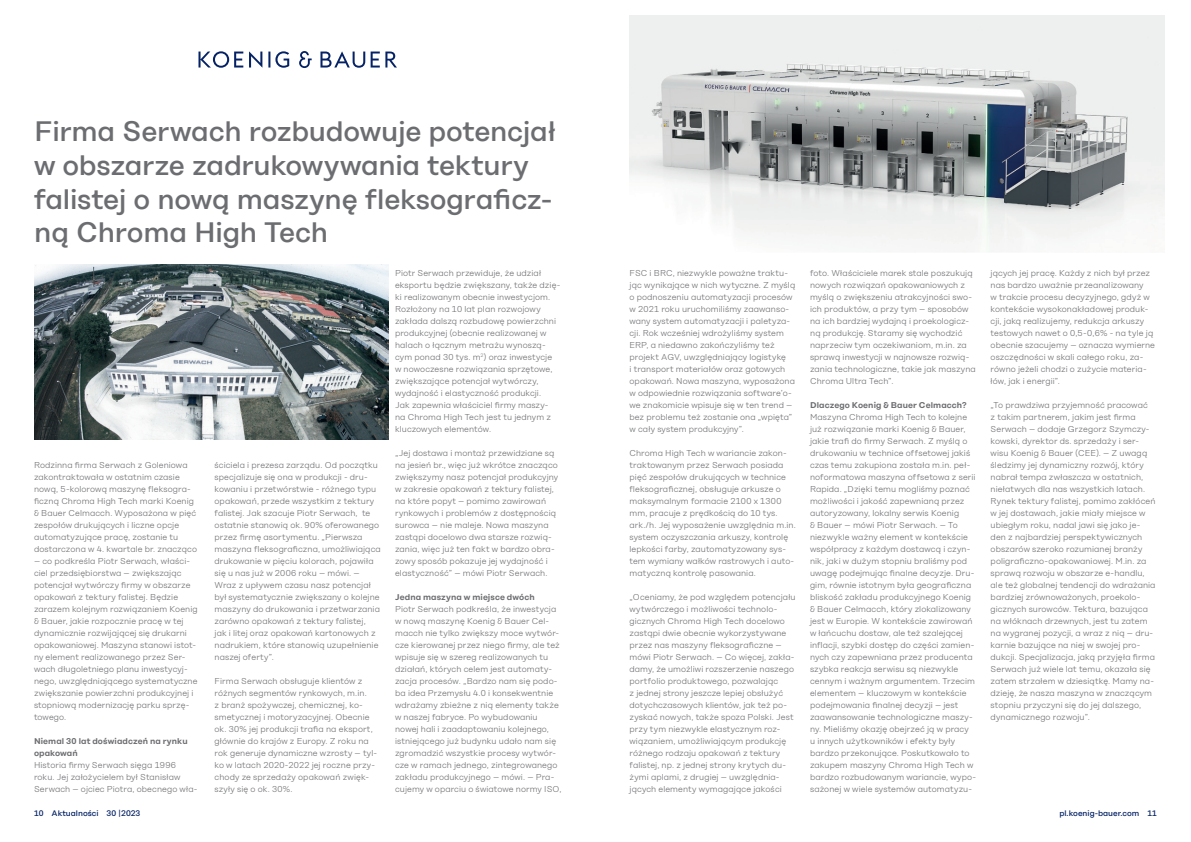
<style>
.page{position:relative;width:1191px;height:842px;background:#fff}
.page>*{position:absolute;margin:0;border:0;box-sizing:border-box;transform-origin:0 0}
.t1{font:500 28px/33.6px "Koenig&Bauer Type Headline";letter-spacing:-.01em;color:#6c6d70}
.t2{font:300 8.5px/12px "Koenig&Bauer Type Headline";letter-spacing:.01em;color:#6c6d70}
.t3{font:500 8px "Koenig&Bauer Type Headline";color:#052265}
.s1{font-weight:600}
</style>
<div class="page">
<svg style="left:198px;top:51px;width:199px;height:17px"></svg>
<img style="left:34px;top:264px;width:354px;height:175px">
<img style="left:629px;top:16px;width:535px;height:236px">
<p class="t1" style="left:34px;top:115px;width:523px">Firma Serwach rozbudowuje potencjał w obszarze zadrukowywania tektury falistej o nową maszynę fleksograficz&shy;ną Chroma High Tech</p>
<p class="t2" style="left:34px;top:459px;width:165px">Rodzinna firma Serwach z Goleniowa zakontraktowała w ostatnim czasie nową, 5-kolorową maszynę fleksogra&shy;ficzną Chroma High Tech marki Koenig &amp; Bauer Celmacch. Wyposażona w pięć zespołów drukujących i liczne opcje automatyzujące pracę, zostanie tu dostarczona w 4. kwartale br. znacząco</p>
<p class="t2" style="left:34px;top:555px;width:165px">– co podkreśla Piotr Serwach, właści&shy;ciel przedsiębiorstwa – zwiększając potencjał wytwórczy firmy w obszarze opakowań z tektury falistej. Będzie zarazem kolejnym rozwiązaniem Koenig &amp; Bauer, jakie rozpocznie pracę w tej dynamicznie rozwijającej się drukarni opakowaniowej. Maszyna stanowi istot&shy;ny element realizowanego przez Ser&shy;wach długoletniego planu inwestycyj&shy;nego, uwzględniającego systematyczne zwiększanie powierzchni produkcyjnej i stopniową modernizację parku sprzę&shy;towego.</p>
<p class="t2" style="left:34px;top:735px;width:165px"><span class="s1">Niemal 30 lat doświadczeń na rynku opakowań<br></span>Historia firmy Serwach sięga 1996 roku. Jej założycielem był Stanisław<br>Serwach – ojciec Piotra, obecnego wła-</p>
<p class="t2" style="left:214px;top:459px;width:168px">ściciela i prezesa zarządu. Od początku specjalizuje się ona w produkcji - dru&shy;kowaniu i przetwórstwie - różnego typu opakowań, przede wszystkim z tektury falistej. Jak szacuje Piotr Serwach, te ostatnie stanowią ok. 90% oferowanego przez firmę asortymentu. „Pierwsza maszyna fleksograficzna, umożliwiająca drukowanie w pięciu kolorach, pojawiła się u nas już w 2006 roku – mówi. – Wraz z upływem czasu nasz potencjał był systematycznie zwiększany o kolejne maszyny do drukowania i przetwarzania zarówno opakowań z tektury falistej,<br>jak i litej oraz opakowań kartonowych z nadrukiem, które stanowią uzupełnienie naszej oferty”.</p>
<p class="t2" style="left:214px;top:675px;width:164px">Firma Serwach obsługuje klientów z różnych segmentów rynkowych, m.in.<br>z branż spożywczej, chemicznej, ko&shy;smetycznej i motoryzacyjnej. Obecnie ok. 30% jej produkcji trafia na eksport, głównie do krajów z Europy. Z roku na rok generuje dynamiczne wzrosty – tyl&shy;ko w latach 2020-2022 jej roczne przy&shy;chody ze sprzedaży opakowań zwięk&shy;szyły się o ok. 30%.</p>
<p class="t2" style="left:395px;top:267px;width:167px">Piotr Serwach przewiduje, że udział eksportu będzie zwiększany, także dzię&shy;ki realizowanym obecnie inwestycjom.<br>Rozłożony na 10 lat plan rozwojowy zakłada dalszą rozbudowę powierzchni produkcyjnej (obecnie realizowanej w halach o łącznym metrażu wynoszą&shy;cym ponad 30 tys. m<sup>2</sup>) oraz inwestycje w nowoczesne rozwiązania sprzętowe, zwiększające potencjał wytwórczy, wydajność i elastyczność produkcji.<br>Jak zapewnia właściciel firmy maszy&shy;na Chroma High Tech jest tu jednym z kluczowych elementów.</p>
<p class="t2" style="left:395px;top:447px;width:165px">„Jej dostawa i montaż przewidziane są na jesień br., więc już wkrótce znacząco zwiększymy nasz potencjał produkcyjny w zakresie opakowań z tektury falistej, na które popyt – pomimo zawirowań rynkowych i problemów z dostępnością surowca – nie maleje. Nowa maszyna zastąpi docelowo dwa starsze rozwią&shy;zania, więc już ten fakt w bardzo obra&shy;zowy sposób pokazuje jej wydajność i elastyczność” – mówi Piotr Serwach.</p>
<p class="t2" style="left:395px;top:591px;width:168px"><span class="s1">Jedna maszyna w miejsce dwóch<br></span>Piotr Serwach podkreśla, że inwestycja w nową maszynę Koenig &amp; Bauer Cel&shy;macch nie tylko zwiększy moce wytwór&shy;cze kierowanej przez niego firmy, ale też wpisuje się w szereg realizowanych tu działań, których celem jest automaty&shy;zacja procesów. „Bardzo nam się podo&shy;ba idea Przemysłu 4.0 i konsekwentnie wdrażamy zbieżne z nią elementy także w naszej fabryce. Po wybudowaniu nowej hali i zaadaptowaniu kolejnego, istniejącego już budynku udało nam się zgromadzić wszystkie procesy wytwór&shy;cze w ramach jednego, zintegrowanego zakładu produkcyjnego – mówi. – Pra&shy;cujemy w oparciu o światowe normy ISO,</p>
<p class="t2" style="left:629px;top:267px;width:167px">FSC i BRC, niezwykle poważne traktu&shy;jąc wynikające w nich wytyczne. Z myślą o podnoszeniu automatyzacji procesów w 2021 roku uruchomiliśmy zaawanso&shy;wany system automatyzacji i paletyza&shy;cji. Rok wcześniej wdrożyliśmy system ERP, a niedawno zakończyliśmy też projekt AGV, uwzględniający logistykę<br>i transport materiałów oraz gotowych opakowań. Nowa maszyna, wyposażona w odpowiednie rozwiązania software’o&shy;we znakomicie wpisuje się w ten trend – bez problemu też zostanie ona „wpięta” w cały system produkcyjny”.</p>
<p class="t2" style="left:629px;top:447px;width:168px">Chroma High Tech w wariancie zakon&shy;traktowanym przez Serwach posiada pięć zespołów drukujących w technice fleksograficznej, obsługuje arkusze o maksymalnym formacie 2100 x 1300 mm, pracuje z prędkością do 10 tys. ark./h. Jej wyposażenie uwzględnia m.in. system oczyszczania arkuszy, kontrolę lepkości farby, zautomatyzowany sys&shy;tem wymiany wałków rastrowych i auto&shy;matyczną kontrolę pasowania.</p>
<p class="t2" style="left:629px;top:591px;width:168px">„Oceniamy, że pod względem potencjału wytwórczego i możliwości technolo&shy;gicznych Chroma High Tech docelowo zastąpi dwie obecnie wykorzystywane przez nas maszyny fleksograficzne – mówi Piotr Serwach. – Co więcej, zakła&shy;damy, że umożliwi rozszerzenie naszego portfolio produktowego, pozwalając<br>z jednej strony jeszcze lepiej obsłużyć dotychczasowych klientów, jak też po&shy;zyskać nowych, także spoza Polski. Jest przy tym niezwykle elastycznym roz&shy;wiązaniem, umożliwiającym produkcję różnego rodzaju opakowań z tektury falistej, np. z jednej strony krytych du&shy;żymi aplami, z drugiej – uwzględnia&shy;jących elementy wymagające jakości</p>
<p class="t2" style="left:810px;top:267px;width:167px">foto. Właściciele marek stale poszukują nowych rozwiązań opakowaniowych z myślą o zwiększeniu atrakcyjności swo&shy;ich produktów, a przy tym – sposobów na ich bardziej wydajną i proekologicz&shy;ną produkcję. Staramy się wychodzić naprzeciw tym oczekiwaniom, m.in. za sprawą inwestycji w najnowsze rozwią&shy;zania technologiczne, takie jak maszyna Chroma Ultra Tech”.</p>
<p class="t2" style="left:810px;top:399px;width:167px"><span class="s1">Dlaczego Koenig &amp; Bauer Celmacch?<br></span>Maszyna Chroma High Tech to kolejne już rozwiązanie marki Koenig &amp; Bauer, jakie trafi do firmy Serwach. Z myślą o drukowaniu w technice offsetowej jakiś czas temu zakupiona została m.in. peł&shy;noformatowa maszyna offsetowa z serii Rapida. „Dzięki temu mogliśmy poznać możliwości i jakość zapewnianą przez autoryzowany, lokalny serwis Koenig<br>&amp; Bauer – mówi Piotr Serwach. – To niezwykle ważny element w kontekście współpracy z każdym dostawcą i czyn&shy;nik, jaki w dużym stopniu braliśmy pod uwagę podejmując finalne decyzje. Dru&shy;gim, równie istotnym była geograficzna bliskość zakładu produkcyjnego Koenig &amp; Bauer Celmacch, który zlokalizowany jest w Europie. W kontekście zawirowań w łańcuchu dostaw, ale też szalejącej inflacji, szybki dostęp do części zamien&shy;nych czy zapewniana przez producenta szybka reakcja serwisu są niezwykle cennym i ważnym argumentem. Trzecim elementem – kluczowym w kontekście podejmowania finalnej decyzji – jest zaawansowanie technologiczne maszy&shy;ny. Mieliśmy okazję obejrzeć ją w pracy<br>u innych użytkowników i efekty były bardzo przekonujące. Poskutkowało to zakupem maszyny Chroma High Tech w bardzo rozbudowanym wariancie, wypo&shy;sażonej w wiele systemów automatyzu-</p>
<p class="t2" style="left:990px;top:267px;width:166px">jących jej pracę. Każdy z nich był przez nas bardzo uważnie przeanalizowany<br>w trakcie procesu decyzyjnego, gdyż w kontekście wysokonakładowej produk&shy;cji, jaką realizujemy, redukcja arkuszy testowych nawet o 0,5-0,6% - na tyle ją obecnie szacujemy – oznacza wymierne oszczędności w skali całego roku, za&shy;równo jeżeli chodzi o zużycie materia&shy;łów, jak i energii”.</p>
<p class="t2" style="left:990px;top:399px;width:166px">„To prawdziwa przyjemność pracować<br>z takim partnerem, jakim jest firma Serwach – dodaje Grzegorz Szymczy&shy;kowski, dyrektor ds. sprzedaży i ser&shy;wisu Koenig &amp; Bauer (CEE). – Z uwagą śledzimy jej dynamiczny rozwój, który nabrał tempa zwłaszcza w ostatnich, niełatwych dla nas wszystkich latach.<br>Rynek tektury falistej, pomimo zakłóceń w jej dostawach, jakie miały miejsce w ubiegłym roku, nadal jawi się jako je&shy;den z najbardziej perspektywicznych obszarów szeroko rozumianej branży poligraficzno-opakowaniowej. M.in. za sprawą rozwoju w obszarze e-handlu, ale też globalnej tendencji do wdrażania bardziej zrównoważonych, proekolo&shy;gicznych surowców. Tektura, bazująca na włóknach drzewnych, jest tu zatem na wygranej pozycji, a wraz z nią – dru&shy;karnie bazujące na niej w swojej pro&shy;dukcji. Specjalizacja, jaką przyjęła firma Serwach już wiele lat temu, okazała się zatem strzałem w dziesiątkę. Mamy na&shy;dzieję, że nasza maszyna w znaczącym stopniu przyczyni się do jej dalszego, dynamicznego rozwoju”.</p>
<p class="t3" style="left:34px;top:809px;width:108px">10 Aktualności 30 |2023</p>
<p class="t3" style="left:1059px;top:809px;width:99px">pl.koenig-bauer.com 11</p>
</div>
